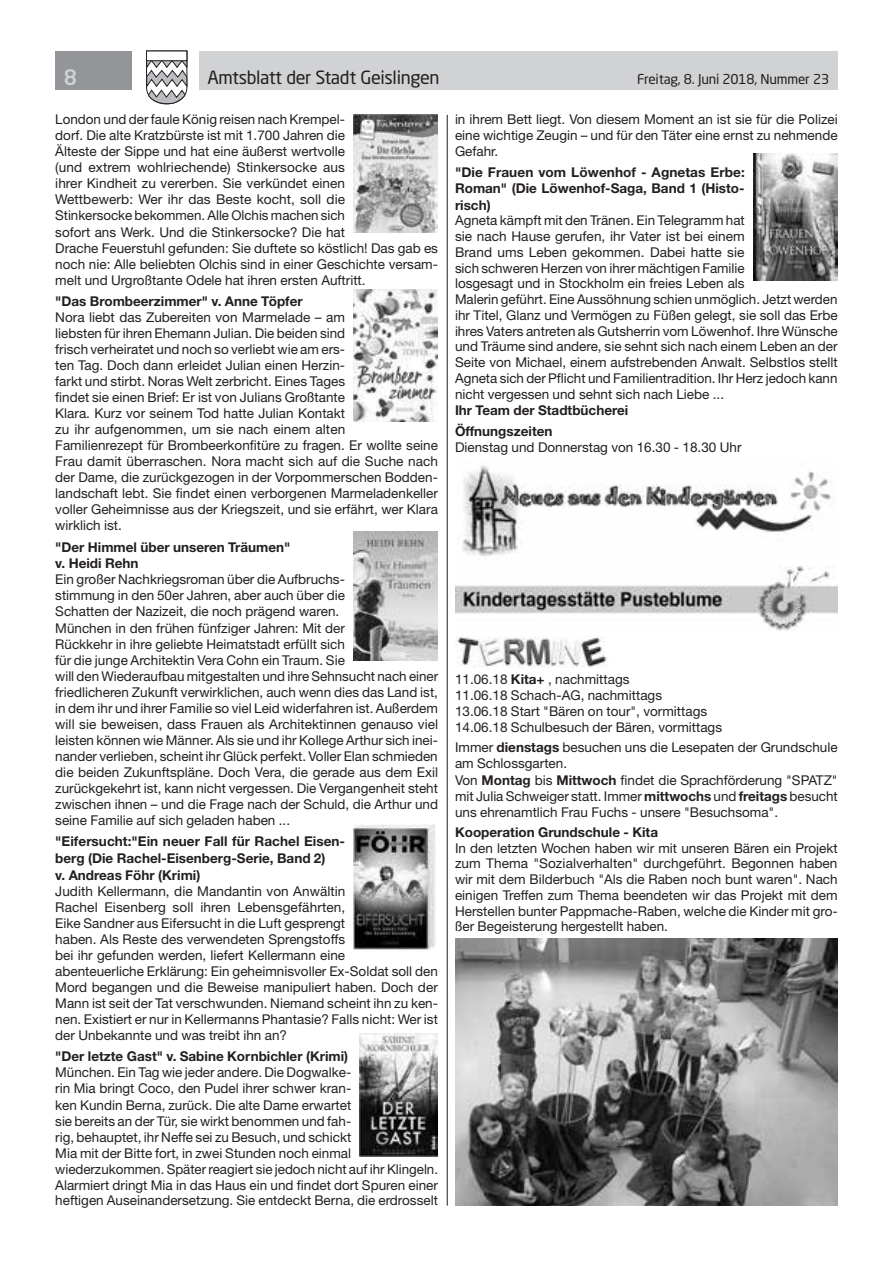
<style>
.page{position:relative;width:893px;height:1263px;background:#fff}
.page>*{position:absolute;margin:0;border:0;box-sizing:border-box;transform-origin:0 0}
.t1{font:500 21px "Neo Sans Std";color:#d1d2d4}
.t2{font:18px "Neo Sans Std";letter-spacing:-.02em;color:#231f20}
.t3{font:13.5px/16px "Helvetica Neue LT Std";color:#231f20}
.t4{font:700 13.5px/16.8px "Helvetica Neue LT Std";color:#231f20}
.t5{font:13.5px "Neo Sans Std";letter-spacing:-.015em;color:#231f20}
.s1{font-weight:700}
</style>
<div class="page">
<div style="left:199px;top:51px;width:639px;height:38px;background:#d1d2d4"></div>
<div style="left:55px;top:51px;width:77px;height:38px;background:#939598"></div>
<svg style="left:146px;top:50px;width:42px;height:55px"></svg>
<div style="left:146px;top:51px;width:41px;height:10px;background:#fff;border:1px solid #231f20"></div>
<hr style="left:447px;top:115px;width:1px;height:1090px;background:#231f20">
<img style="left:462px;top:465px;width:373px;height:95px">
<img style="left:455px;top:566px;width:383px;height:65px">
<img style="left:455px;top:636px;width:152px;height:32px">
<img style="left:455px;top:939px;width:383px;height:266px">
<img style="left:354px;top:115px;width:84px;height:117px">
<img style="left:354px;top:290px;width:84px;height:131px">
<img style="left:353px;top:531px;width:85px;height:129px">
<img style="left:354px;top:824px;width:82px;height:126px">
<img style="left:360px;top:1033px;width:78px;height:123px">
<img style="left:753px;top:154px;width:85px;height:127px">
<h1 class="t1" style="left:64px;top:64px;width:15px">8</h1>
<h2 class="t2" style="left:207px;top:66px;width:234px">Amtsblatt der Stadt Geislingen</h2>
<p class="t5" style="left:637px;top:71px;width:194px">Freitag, 8. Juni 2018, Nummer 23</p>
<p class="t3" style="left:55px;top:111px;width:384px">London und der faule König reisen nach Krempel-<br>dorf. Die alte Kratzbürste ist mit 1.700 Jahren die<br>Älteste der Sippe und hat eine äußerst wertvolle<br>(und extrem wohlriechende) Stinkersocke aus<br>ihrer Kindheit zu vererben. Sie verkündet einen<br>Wettbewerb: Wer ihr das Beste kocht, soll die<br>Stinkersocke bekommen. Alle Olchis machen sich<br>sofort ans Werk. Und die Stinkersocke? Die hat<br>Drache Feuerstuhl gefunden: Sie duftete so köstlich! Das gab es noch nie: Alle beliebten Olchis sind in einer Geschichte versam&shy;melt und Urgroßtante Odele hat ihren ersten Auftritt.</p>
<p class="t4" style="left:55px;top:292px;width:249px">"Das Brombeerzimmer" v. Anne Töpfer</p>
<p class="t3" style="left:55px;top:309px;width:384px">Nora liebt das Zubereiten von Marmelade – am<br>liebsten für ihren Ehemann Julian. Die beiden sind<br>frisch verheiratet und noch so verliebt wie am ers-<br>ten Tag. Doch dann erleidet Julian einen Herzin-<br>farkt und stirbt. Noras Welt zerbricht. Eines Tages<br>findet sie einen Brief: Er ist von Julians Großtante<br>Klara. Kurz vor seinem Tod hatte Julian Kontakt<br>zu ihr aufgenommen, um sie nach einem alten<br>Familienrezept für Brombeerkonfitüre zu fragen. Er wollte seine Frau damit überraschen. Nora macht sich auf die Suche nach der Dame, die zurückgezogen in der Vorpommerschen Bodden&shy;landschaft lebt. Sie findet einen verborgenen Marmeladenkeller voller Geheimnisse aus der Kriegszeit, und sie erfährt, wer Klara wirklich ist.</p>
<p class="t4" style="left:55px;top:538px;width:237px">"Der Himmel über unseren Träumen" v. Heidi Rehn</p>
<p class="t3" style="left:55px;top:571px;width:384px">Ein großer Nachkriegsroman über die Aufbruchs-<br>stimmung in den 50er Jahren, aber auch über die<br>Schatten der Nazizeit, die noch prägend waren.<br>München in den frühen fünfziger Jahren: Mit der<br>Rückkehr in ihre geliebte Heimatstadt erfüllt sich<br>für die junge Architektin Vera Cohn ein Traum. Sie<br>will den Wiederaufbau mitgestalten und ihre Sehnsucht nach einer friedlicheren Zukunft verwirklichen, auch wenn dies das Land ist, in dem ihr und ihrer Familie so viel Leid widerfahren ist. Außerdem will sie beweisen, dass Frauen als Architektinnen genauso viel leisten können wie Männer. Als sie und ihr Kollege Arthur sich inei&shy;nander verlieben, scheint ihr Glück perfekt. Voller Elan schmieden die beiden Zukunftspläne. Doch Vera, die gerade aus dem Exil zurückgekehrt ist, kann nicht vergessen. Die Vergangenheit steht zwischen ihnen – und die Frage nach der Schuld, die Arthur und seine Familie auf sich geladen haben ...</p>
<p class="t4" style="left:55px;top:833px;width:291px">"Eifersucht:"Ein neuer Fall für Rachel Eisen&shy;berg (Die Rachel-Eisenberg-Serie, Band 2)<br>v. Andreas Föhr (Krimi)</p>
<p class="t3" style="left:55px;top:883px;width:384px">Judith Kellermann, die Mandantin von Anwältin<br>Rachel Eisenberg soll ihren Lebensgefährten,<br>Eike Sandner aus Eifersucht in die Luft gesprengt<br>haben. Als Reste des verwendeten Sprengstoffs<br>bei ihr gefunden werden, liefert Kellermann eine<br>abenteuerliche Erklärung: Ein geheimnisvoller Ex-Soldat soll den Mord begangen und die Beweise manipuliert haben. Doch der Mann ist seit der Tat verschwunden. Niemand scheint ihn zu ken&shy;nen. Existiert er nur in Kellermanns Phantasie? Falls nicht: Wer ist der Unbekannte und was treibt ihn an?</p>
<p class="t4" style="left:55px;top:1048px;width:294px">"Der letzte Gast" v. Sabine Kornbichler (Krimi)</p>
<p class="t3" style="left:55px;top:1064px;width:384px">München. Ein Tag wie jeder andere. Die Dogwalke-<br>rin Mia bringt Coco, den Pudel ihrer schwer kran-<br>ken Kundin Berna, zurück. Die alte Dame erwartet<br>sie bereits an der Tür, sie wirkt benommen und fah-<br>rig, behauptet, ihr Neffe sei zu Besuch, und schickt<br>Mia mit der Bitte fort, in zwei Stunden noch einmal wiederzukommen. Später reagiert sie jedoch nicht auf ihr Klingeln.<br>Alarmiert dringt Mia in das Haus ein und findet dort Spuren einer heftigen Auseinandersetzung. Sie entdeckt Berna, die erdrosselt</p>
<p class="t3" style="left:455px;top:112px;width:384px;text-align:justify">in ihrem Bett liegt. Von diesem Moment an ist sie für die Polizei eine wichtige Zeugin – und für den Täter eine ernst zu nehmende Gefahr.</p>
<p class="t4" style="left:455px;top:163px;width:291px;text-align:justify">"Die Frauen vom Löwenhof - Agnetas Erbe:<br>Roman" (Die Löwenhof-Saga, Band 1 (Histo&shy;risch)</p>
<p class="t3" style="left:455px;top:213px;width:384px">Agneta kämpft mit den Tränen. Ein Telegramm hat<br>sie nach Hause gerufen, ihr Vater ist bei einem<br>Brand ums Leben gekommen. Dabei hatte sie<br>sich schweren Herzen von ihrer mächtigen Familie<br>losgesagt und in Stockholm ein freies Leben als<br>Malerin geführt. Eine Aussöhnung schien unmöglich. Jetzt werden ihr Titel, Glanz und Vermögen zu Füßen gelegt, sie soll das Erbe ihres Vaters antreten als Gutsherrin vom Löwenhof. Ihre Wünsche und Träume sind andere, sie sehnt sich nach einem Leben an der Seite von Michael, einem aufstrebenden Anwalt. Selbstlos stellt Agneta sich der Pflicht und Familientradition. Ihr Herz jedoch kann nicht vergessen und sehnt sich nach Liebe ...</p>
<p class="t4" style="left:455px;top:400px;width:175px;line-height:20.7px">Ihr Team der Stadtbücherei<br>Öffnungszeiten</p>
<p class="t3" style="left:455px;top:439px;width:288px">Dienstag und Donnerstag von 16.30 - 18.30 Uhr</p>
<p class="t3" style="left:455px;top:671px;width:269px">11.06.18 <span class="s1">Kita+</span> , nachmittags<br>11.06.18 Schach-AG, nachmittags<br>13.06.18 Start "Bären on tour", vormittags 14.06.18 Schulbesuch der Bären, vormittags</p>
<p class="t3" style="left:455px;top:739px;width:384px">Immer <span class="s1">dienstags</span> besuchen uns die Lesepaten der Grundschule am Schlossgarten.<br>Von <span class="s1">Montag</span> bis <span class="s1">Mittwoch</span> findet die Sprachförderung "SPATZ" mit Julia Schweiger statt. Immer <span class="s1">mittwochs</span> und <span class="s1">freitags</span> besucht uns ehrenamtlich Frau Fuchs - unsere "Besuchsoma".</p>
<p class="t4" style="left:455px;top:823px;width:205px">Kooperation Grundschule - Kita</p>
<p class="t3" style="left:455px;top:840px;width:384px;text-align:justify">In den letzten Wochen haben wir mit unseren Bären ein Projekt zum Thema "Sozialverhalten" durchgeführt. Begonnen haben wir mit dem Bilderbuch "Als die Raben noch bunt waren". Nach einigen Treffen zum Thema beendeten wir das Projekt mit dem Herstellen bunter Pappmache-Raben, welche die Kinder mit gro&shy;ßer Begeisterung hergestellt haben.</p>
</div>
